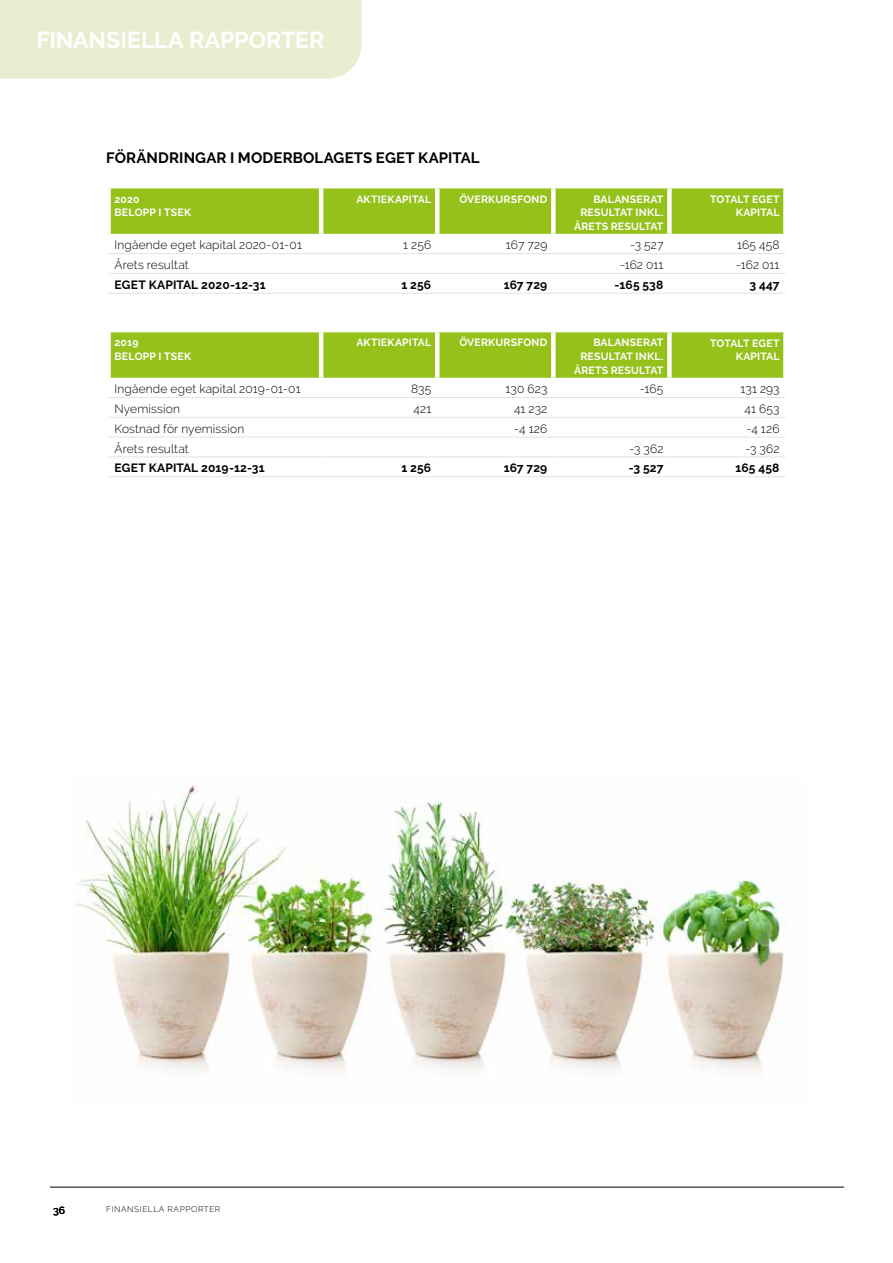
<style>
.page{position:relative;width:893px;height:1263px;background:#fff}
.page>*{position:absolute;margin:0;border:0;box-sizing:border-box;transform-origin:0 0}
.t1{font:700 23.1px "Raleway";color:#fff}
.t2{font:700 15px "Raleway";letter-spacing:.01em;color:#000}
.t3{font:300 12px "Raleway";letter-spacing:.01em;color:#000}
.t4{font:700 12px "Raleway";letter-spacing:.01em;color:#000}
.t5{font:700 10.5px/13.5px "Raleway";letter-spacing:.015em;color:#fff;text-align:right}
.t6{font:600 10.5px "Raleway";color:#000}
.t7{font:300 8.25px "Raleway";color:#000}
</style>
<div class="page">
<div style="left:0;top:0;width:361px;height:79px;background:#e7efd0"></div>
<hr style="left:50px;top:1187px;width:794px;height:1px;background:#000">
<div style="left:111px;top:188px;width:672px;height:46px;background:#94c11a"></div>
<hr style="left:319px;top:188px;width:4px;height:46px;background:#fff">
<hr style="left:435px;top:188px;width:4px;height:46px;background:#fff">
<div style="left:551px;top:188px;width:5px;height:46px;background:#fff"></div>
<div style="left:667px;top:188px;width:5px;height:46px;background:#fff"></div>
<hr style="left:109px;top:253px;width:212px;height:1px;background:#e3e3e3">
<hr style="left:321px;top:253px;width:116px;height:1px;background:#e3e3e3">
<hr style="left:437px;top:253px;width:116px;height:1px;background:#e3e3e3">
<hr style="left:553px;top:253px;width:116px;height:1px;background:#e3e3e3">
<hr style="left:669px;top:253px;width:116px;height:1px;background:#e3e3e3">
<hr style="left:109px;top:273px;width:212px;height:1px;background:#e3e3e3">
<hr style="left:321px;top:273px;width:116px;height:1px;background:#e3e3e3">
<hr style="left:437px;top:273px;width:116px;height:1px;background:#e3e3e3">
<hr style="left:553px;top:273px;width:116px;height:1px;background:#e3e3e3">
<hr style="left:669px;top:273px;width:116px;height:1px;background:#e3e3e3">
<hr style="left:109px;top:293px;width:212px;height:1px;background:#e3e3e3">
<hr style="left:321px;top:293px;width:116px;height:1px;background:#e3e3e3">
<hr style="left:437px;top:293px;width:116px;height:1px;background:#e3e3e3">
<hr style="left:553px;top:293px;width:116px;height:1px;background:#e3e3e3">
<hr style="left:669px;top:293px;width:116px;height:1px;background:#e3e3e3">
<div style="left:111px;top:332px;width:672px;height:46px;background:#94c11a"></div>
<hr style="left:319px;top:332px;width:4px;height:46px;background:#fff">
<hr style="left:435px;top:332px;width:4px;height:46px;background:#fff">
<div style="left:551px;top:332px;width:5px;height:46px;background:#fff"></div>
<div style="left:667px;top:332px;width:5px;height:46px;background:#fff"></div>
<hr style="left:109px;top:397px;width:212px;height:1px;background:#e3e3e3">
<hr style="left:321px;top:397px;width:116px;height:1px;background:#e3e3e3">
<hr style="left:437px;top:397px;width:116px;height:1px;background:#e3e3e3">
<hr style="left:553px;top:397px;width:116px;height:1px;background:#e3e3e3">
<hr style="left:669px;top:397px;width:116px;height:1px;background:#e3e3e3">
<hr style="left:109px;top:417px;width:212px;height:1px;background:#e3e3e3">
<hr style="left:321px;top:417px;width:116px;height:1px;background:#e3e3e3">
<hr style="left:437px;top:417px;width:116px;height:1px;background:#e3e3e3">
<hr style="left:553px;top:417px;width:116px;height:1px;background:#e3e3e3">
<hr style="left:669px;top:417px;width:116px;height:1px;background:#e3e3e3">
<hr style="left:109px;top:437px;width:212px;height:1px;background:#e3e3e3">
<hr style="left:321px;top:437px;width:116px;height:1px;background:#e3e3e3">
<hr style="left:437px;top:437px;width:116px;height:1px;background:#e3e3e3">
<hr style="left:553px;top:437px;width:116px;height:1px;background:#e3e3e3">
<hr style="left:669px;top:437px;width:116px;height:1px;background:#e3e3e3">
<hr style="left:109px;top:457px;width:212px;height:1px;background:#e3e3e3">
<hr style="left:321px;top:457px;width:116px;height:1px;background:#e3e3e3">
<hr style="left:437px;top:457px;width:116px;height:1px;background:#e3e3e3">
<hr style="left:553px;top:457px;width:116px;height:1px;background:#e3e3e3">
<hr style="left:669px;top:457px;width:116px;height:1px;background:#e3e3e3">
<hr style="left:109px;top:476px;width:212px;height:1px;background:#e3e3e3">
<hr style="left:321px;top:476px;width:116px;height:1px;background:#e3e3e3">
<hr style="left:437px;top:476px;width:116px;height:1px;background:#e3e3e3">
<hr style="left:553px;top:476px;width:116px;height:1px;background:#e3e3e3">
<hr style="left:669px;top:476px;width:116px;height:1px;background:#e3e3e3">
<img style="left:77px;top:785px;width:708px;height:287px">
<h1 class="t1" style="left:36px;top:27px;width:289px">FINANSIELLA RAPPORTER</h1>
<p class="t2" style="left:106px;top:149px;width:375px">FÖRÄNDRINGAR I MODERBOLAGETS EGET KAPITAL</p>
<p class="t5" style="left:115px;top:192px;width:78px;text-align:left">2020<br>BELOPP I TSEK</p>
<p class="t5" style="left:356px;top:192px;width:76px">AKTIEKAPITAL</p>
<p class="t5" style="left:459px;top:192px;width:89px">ÖVERKURSFOND</p>
<p class="t5" style="left:574px;top:192px;width:91px">BALANSERAT<br>RESULTAT INKL.<br>ÅRETS RESULTAT</p>
<p class="t5" style="left:710px;top:192px;width:71px">TOTALT EGET<br>KAPITAL</p>
<p class="t3" style="left:115px;top:238px;width:189px">Ingående eget kapital 2020- 01- 01</p>
<p class="t3" style="left:403px;top:238px;width:30px">1 256</p>
<p class="t3" style="left:506px;top:238px;width:43px">167 729</p>
<p class="t3" style="left:630px;top:238px;width:35px">-3 527</p>
<p class="t3" style="left:737px;top:238px;width:44px">165 458</p>
<p class="t3" style="left:115px;top:258px;width:76px">Årets resultat</p>
<p class="t3" style="left:620px;top:258px;width:45px">-162 011</p>
<p class="t3" style="left:736px;top:258px;width:45px">-162 011</p>
<p class="t4" style="left:115px;top:278px;width:153px">EGET KAPITAL 2020-12-31</p>
<p class="t4" style="left:401px;top:278px;width:31px">1 256</p>
<p class="t4" style="left:504px;top:278px;width:45px">167 729</p>
<p class="t4" style="left:615px;top:278px;width:50px">-165 538</p>
<p class="t4" style="left:750px;top:278px;width:31px">3 447</p>
<p class="t5" style="left:115px;top:336px;width:78px;text-align:left">2019<br>BELOPP I TSEK</p>
<p class="t5" style="left:356px;top:336px;width:76px">AKTIEKAPITAL</p>
<p class="t5" style="left:459px;top:336px;width:89px">ÖVERKURSFOND</p>
<p class="t5" style="left:574px;top:336px;width:91px">BALANSERAT<br>RESULTAT INKL.<br>ÅRETS RESULTAT</p>
<p class="t5" style="left:710px;top:336px;width:71px">TOTALT EGET<br>KAPITAL</p>
<p class="t3" style="left:115px;top:382px;width:188px">Ingående eget kapital 2019-01-01</p>
<p class="t3" style="left:411px;top:382px;width:22px">835</p>
<p class="t3" style="left:505px;top:382px;width:43px">130 623</p>
<p class="t3" style="left:640px;top:382px;width:25px">-165</p>
<p class="t3" style="left:740px;top:382px;width:41px">131 293</p>
<p class="t3" style="left:115px;top:402px;width:67px">Nyemission</p>
<p class="t3" style="left:413px;top:402px;width:19px">421</p>
<p class="t3" style="left:514px;top:402px;width:35px">41 232</p>
<p class="t3" style="left:744px;top:402px;width:36px">41 653</p>
<p class="t3" style="left:115px;top:422px;width:131px">Kostnad för nyemission</p>
<p class="t3" style="left:514px;top:422px;width:35px">-4 126</p>
<p class="t3" style="left:746px;top:422px;width:35px">-4 126</p>
<p class="t3" style="left:115px;top:441px;width:76px">Årets resultat</p>
<p class="t3" style="left:629px;top:441px;width:35px">-3 362</p>
<p class="t3" style="left:746px;top:441px;width:35px">-3 362</p>
<p class="t4" style="left:115px;top:461px;width:152px">EGET KAPITAL 2019-12-31</p>
<p class="t4" style="left:401px;top:461px;width:31px">1 256</p>
<p class="t4" style="left:504px;top:461px;width:45px">167 729</p>
<p class="t4" style="left:629px;top:461px;width:36px">-3 527</p>
<p class="t4" style="left:735px;top:461px;width:45px">165 458</p>
<p class="t6" style="left:53px;top:1204px;width:14px">36</p>
<p class="t7" style="left:106px;top:1204px;width:12px">Finansiella</p>
<p class="t7" style="left:167px;top:1204px;width:7px">rapporter</p>
</div>
